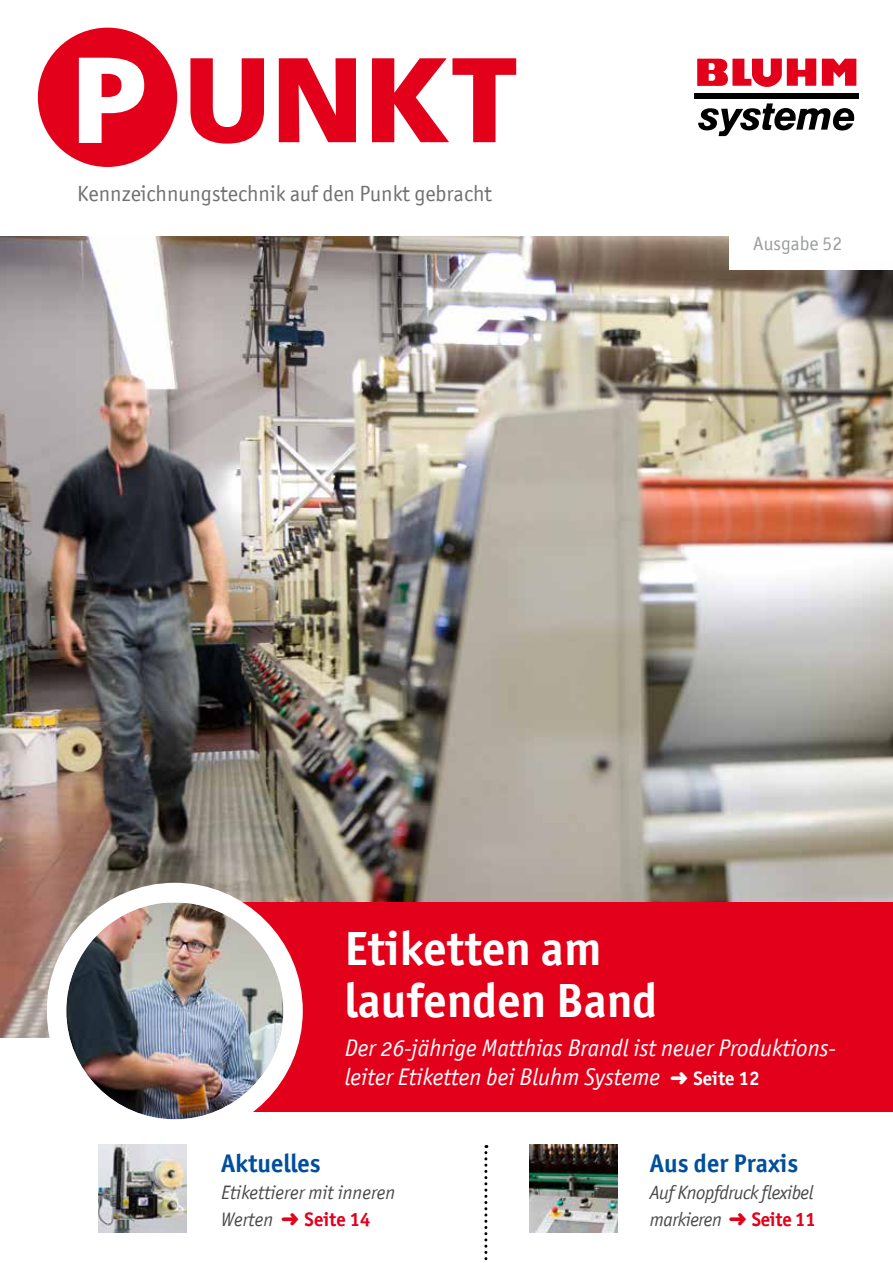
<style>
.page{position:relative;width:893px;height:1263px;background:#fff}
.page>*{position:absolute;margin:0;border:0;box-sizing:border-box;transform-origin:0 0}
.t1{font:700 48px/52.5px "Officina San ITC";color:#fff}
.t2{font:700 25.5px "Officina San ITC";color:#004f9c}
.t3{font:24px/28.8px "Officina San ITC Book Ital OS";color:#fff}
.t4{font:22.05px "Officina San ITC";color:#707172}
.t5{font:19.5px/27px "Officina San ITC Book Ital OS";letter-spacing:-.02em;color:#4b4b4d}
.t6{font:19.5px/27px "Officina San ITC Book Ital OS";color:#4b4b4d}
.t7{font:19.5px "Officina San ITC";color:#9c9e9f}
.s1{font-family:"Officina San ITC";font-weight:700;font-size:19.5px}
.s2{color:#e2001a}
.s3{font-family:"Officina San ITC";font-weight:700;color:#e2001a}
</style>
<div class="page">
<img style="left:0;top:236px;width:893px;height:801px">
<div style="left:729px;top:218px;width:164px;height:52px;background:#fff"></div>
<div style="left:242px;top:903px;width:651px;height:209px;background:#e2001a"></div>
<div style="left:38px;top:28px;width:139px;height:139px;background:#e2001a;border-radius:50%"></div>
<svg style="left:190px;top:58px;width:326px;height:86px"></svg>
<svg style="left:79px;top:58px;width:65px;height:85px"></svg>
<div style="left:695px;top:93px;width:164px;height:5px;background:#000"></div>
<svg style="left:698px;top:103px;width:157px;height:33px"></svg>
<svg style="left:822px;top:59px;width:34px;height:27px"></svg>
<svg style="left:697px;top:59px;width:119px;height:28px"></svg>
<svg style="left:484px;top:1145px;width:3px;height:116px"></svg>
<img style="left:529px;top:1144px;width:89px;height:89px">
<img style="left:98px;top:1144px;width:89px;height:89px">
<img style="left:66px;top:903px;width:217px;height:215px">
<div style="left:47px;top:883px;width:256px;height:256px;border:20px solid #fff;border-radius:50%"></div>
<p class="t4" style="left:77px;top:181px;width:416px">Kennzeichnungstechnik auf den Punkt gebracht</p>
<p class="t7" style="left:753px;top:232px;width:90px">Ausgabe 52</p>
<p class="t1" style="left:344px;top:922px;width:315px">Etiketten am laufenden Band</p>
<p class="t3" style="left:345px;top:1034px;width:492px">Der 26-jährige Matthias Brandl ist neuer Produktions&shy;leiter Etiketten bei Bluhm Systeme ➜ <span class="s1">Seite 12</span></p>
<p class="t2" style="left:221px;top:1148px;width:101px">Aktuelles</p>
<p class="t6" style="left:221px;top:1179px;width:176px">Etikettierer mit inneren<br>Werten <span class="s2">➜</span> <span class="s3">Seite 14</span></p>
<p class="t2" style="left:650px;top:1148px;width:150px">Aus der Praxis</p>
<p class="t5" style="left:650px;top:1179px;width:167px">Auf Knopfdruck flexibel markieren <span class="s2">➜</span> <span class="s3">Seite 11</span></p>
</div>
